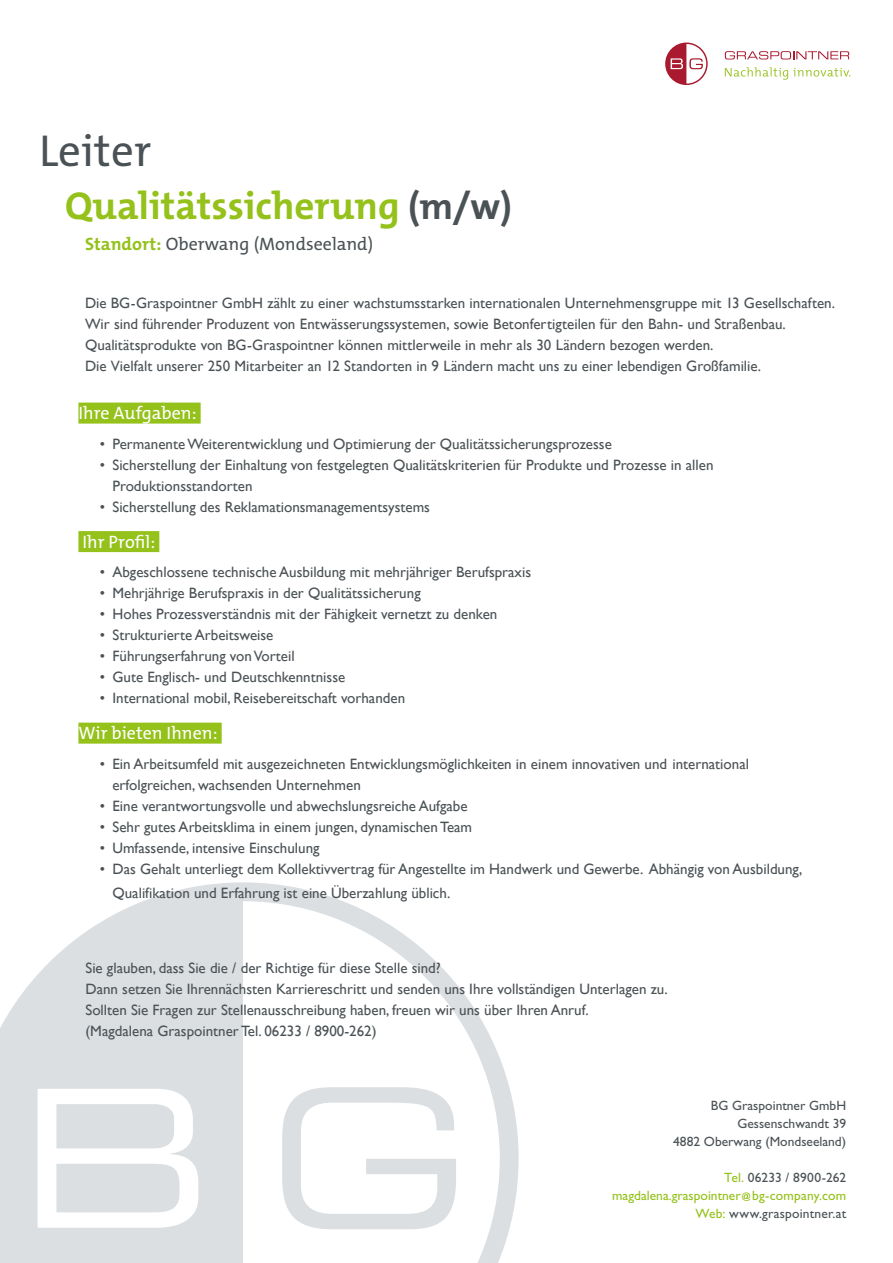
<style>
.page{position:relative;width:893px;height:1263px;background:#fff}
.page>*{position:absolute;margin:0;border:0;box-sizing:border-box;transform-origin:0 0}
.t1{font:45px "The Mix E2 s";letter-spacing:.005em;color:#4b5255}
.t2{font:700 39px "The Mix E2 s";color:#94c11a}
.Absatzformat_1{font:18px "The Mix E2 s";color:#fff}
.t3{font:18px "The Mix E2 s";color:#4b5255}
.Text_fließend{font:15px/21px "Gill Sans";color:#4b5255}
.t4{font:13.5px "Gill Sans Std";color:#4b5255}
.t5{font:13.5px "Gill Sans Std";color:#94c11a}
.s1{font-size:37.5px;color:#4b5255}
.s2{font-weight:700;color:#94c11a}
.s3{color:#94c11a}
.s4{font-weight:700;font-size:9px}
</style>
<div class="page">
<svg style="left:0;top:882px;width:519px;height:381px"></svg>
<svg style="left:282px;top:1087px;width:174px;height:142px"></svg>
<svg style="left:38px;top:1089px;width:160px;height:139px"></svg>
<svg style="left:725px;top:51px;width:124px;height:8px"></svg>
<svg style="left:725px;top:67px;width:125px;height:13px"></svg>
<svg style="left:665px;top:43px;width:43px;height:42px"></svg>
<div style="left:78px;top:403px;width:123px;height:21px;background:#94c11a"></div>
<div style="left:78px;top:531px;width:81px;height:21px;background:#94c11a"></div>
<div style="left:78px;top:723px;width:144px;height:21px;background:#94c11a"></div>
<p class="t1" style="left:39px;top:122px;width:114px">Leiter</p>
<p class="t2" style="left:65px;top:181px;width:448px">Qualitätssicherung <span class="s1">(m/w)</span></p>
<p class="t3" style="left:85px;top:232px;width:289px"><span class="s2">Standort:</span> Oberwang (Mondseeland)</p>
<p class="Text_fließend" style="left:85px;top:293px;width:752px">Die BG-Graspointner GmbH zählt zu einer wachstumsstarken internationalen Unternehmensgruppe mit 13 Gesellschaften.<br>Wir sind führender Produzent von Entwässerungssystemen, sowie Betonfertigteilen für den Bahn- und Straßenbau.<br>Qualitätsprodukte von BG-Graspointner können mittlerweile in mehr als 30 Ländern bezogen werden.</p>
<p class="Text_fließend" style="left:85px;top:356px;width:677px">Die Vielfalt unserer 250 Mitarbeiter an 12 Standorten in 9 Ländern macht uns zu einer lebendigen Großfamilie.</p>
<p class="Absatzformat_1" style="left:78px;top:401px;width:120px">Ihre Aufgaben:</p>
<p class="Text_fließend" style="left:100px;top:433px;width:514px">• Permanente Weiterentwicklung und Optimierung der Qualitätssicherungsprozesse</p>
<p class="Text_fließend" style="left:112px;top:454px;width:602px;text-indent:-13px">• Sicherstellung der Einhaltung von festgelegten Qualitätskriterien für Produkte und Prozesse in allen<br>Produktionsstandorten</p>
<p class="Text_fließend" style="left:100px;top:496px;width:332px">• Sicherstellung des Reklamationsmanagementsystems</p>
<p class="Absatzformat_1" style="left:82px;top:530px;width:75px">Ihr Profil:</p>
<p class="Text_fließend" style="left:100px;top:562px;width:433px">• Abgeschlossene technische Ausbildung mit mehrjähriger Berufspraxis</p>
<p class="Text_fließend" style="left:100px;top:583px;width:322px">• Mehrjährige Berufspraxis in der Qualitätssicherung</p>
<p class="Text_fließend" style="left:100px;top:604px;width:399px">• Hohes Prozessverständnis mit der Fähigkeit vernetzt zu denken</p>
<p class="Text_fließend" style="left:100px;top:625px;width:175px">• Strukturierte Arbeitsweise</p>
<p class="Text_fließend" style="left:100px;top:646px;width:196px">• Führungserfahrung von Vorteil</p>
<p class="Text_fließend" style="left:100px;top:667px;width:247px">• Gute Englisch- und Deutschkenntnisse</p>
<p class="Text_fließend" style="left:100px;top:688px;width:307px">• International mobil, Reisebereitschaft vorhanden</p>
<p class="Absatzformat_1" style="left:78px;top:721px;width:141px">Wir bieten Ihnen:</p>
<p class="Text_fließend" style="left:112px;top:753px;width:638px;text-indent:-13px">• Ein Arbeitsumfeld mit ausgezeichneten Entwicklungsmöglichkeiten in einem innovativen und international erfolgreichen, wachsenden Unternehmen</p>
<p class="Text_fließend" style="left:100px;top:795px;width:369px">• Eine verantwortungsvolle und abwechslungsreiche Aufgabe</p>
<p class="Text_fließend" style="left:100px;top:816px;width:374px">• Sehr gutes Arbeitsklima in einem jungen, dynamischen Team</p>
<p class="Text_fließend" style="left:100px;top:837px;width:221px">• Umfassende, intensive Einschulung</p>
<p class="Text_fließend" style="left:112px;top:857px;width:691px;line-height:24px;text-indent:-13px">• Das Gehalt unterliegt dem Kollektivvertrag für Angestellte im Handwerk und Gewerbe. Abhängig von Ausbildung,<br>Qualifikation und Erfahrung ist eine Überzahlung üblich.</p>
<p class="Text_fließend" style="left:85px;top:957px;width:584px">Sie glauben, dass Sie die / der Richtige für diese Stelle sind?<br>Dann setzen Sie Ihrennächsten Karriereschritt und senden uns Ihre vollständigen Unterlagen zu.</p>
<p class="Text_fließend" style="left:85px;top:999px;width:505px">Sollten Sie Fragen zur Stellenausschreibung haben, freuen wir uns über Ihren Anruf.</p>
<p class="Text_fließend" style="left:85px;top:1020px;width:293px">(Magdalena Graspointner Tel. 06233 / 8900-262)</p>
<p class="t4" style="left:711px;top:1098px;width:137px">BG Graspointner GmbH</p>
<p class="t4" style="left:737px;top:1116px;width:110px">Gessenschwandt 39</p>
<p class="t4" style="left:673px;top:1134px;width:175px">4882 Oberwang (Mondseeland)</p>
<p class="t4" style="left:724px;top:1170px;width:124px"><span class="s3">Tel.</span> 06233 / 8900-262</p>
<p class="t5" style="left:612px;top:1188px;width:235px">magdalena.graspointner<span class="s4">@</span> bg-company.com</p>
<p class="t4" style="left:695px;top:1206px;width:152px"><span class="s3">Web:</span> www.graspointner.at</p>
</div>
